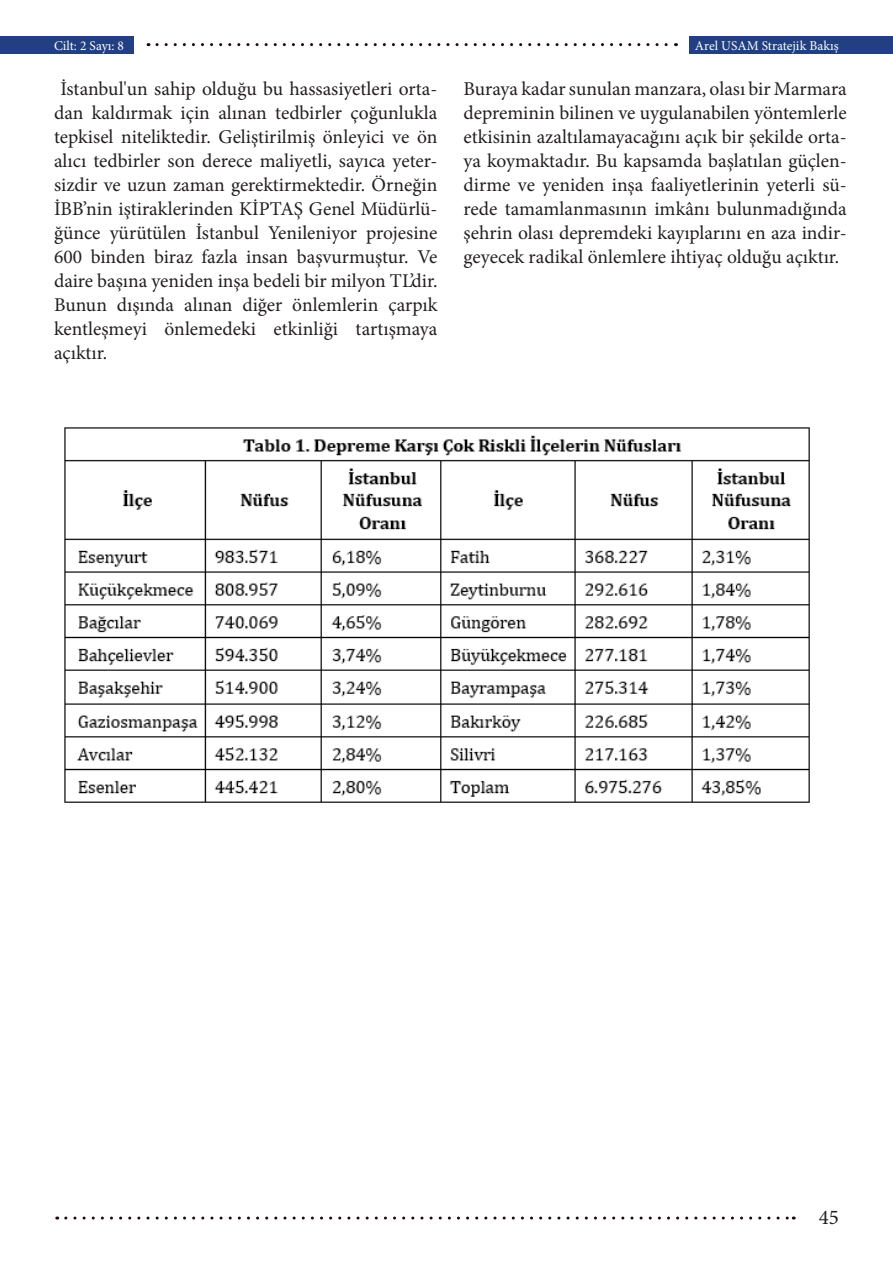
<style>
.page{position:relative;width:893px;height:1263px;background:#fff}
.page>*{position:absolute;margin:0;border:0;box-sizing:border-box;transform-origin:0 0}
.t1{font:21px "Minion Pro";color:#231f20}
.t2{font:19.5px/24px "Minion Pro";color:#231f20;text-align:justify}
.t3{font:13.5px "Minion Pro";color:#fff}
</style>
<div class="page">
<div style="left:689px;top:36px;width:204px;height:18px;background:#213f81"></div>
<svg style="left:157px;top:43px;width:519px;height:3px"></svg>
<svg style="left:66px;top:1216px;width:728px;height:3px"></svg>
<div style="left:0;top:36px;width:134px;height:18px;background:#213f81"></div>
<img style="left:64px;top:427px;width:746px;height:376px">
<p class="t3" style="left:54px;top:36px;width:72px">Cilt: 2 Sayı: 8</p>
<p class="t3" style="left:695px;top:37px;width:145px">Arel USAM Stratejik Bakış</p>
<p class="t2" style="left:54px;top:77px;width:385px;text-indent:6px">İstanbul'un sahip olduğu bu hassasiyetleri orta&shy;dan kaldırmak için alınan tedbirler çoğunlukla tepkisel niteliktedir. Geliştirilmiş önleyici ve ön alıcı tedbirler son derece maliyetli, sayıca yeter&shy;sizdir ve uzun zaman gerektirmektedir. Örneğin İBB’nin iştiraklerinden KİPTAŞ Genel Müdürlü&shy;ğünce yürütülen İstanbul Yenileniyor projesine 600 binden biraz fazla insan başvurmuştur. Ve daire başına yeniden inşa bedeli bir milyon TL’dir.<br>Bunun dışında alınan diğer önlemlerin çarpık kentleşmeyi önlemedeki etkinliği tartışmaya açıktır.</p>
<p class="t2" style="left:463px;top:77px;width:385px">Buraya kadar sunulan manzara, olası bir Marmara depreminin bilinen ve uygulanabilen yöntemlerle etkisinin azaltılamayacağını açık bir şekilde orta&shy;ya koymaktadır. Bu kapsamda başlatılan güçlen&shy;dirme ve yeniden inşa faaliyetlerinin yeterli sü&shy;rede tamamlanmasının imkânı bulunmadığında şehrin olası depremdeki kayıplarını en aza indir&shy;geyecek radikal önlemlere ihtiyaç olduğu açıktır.</p>
<p class="t1" style="left:819px;top:1203px;width:22px">45</p>
</div>
